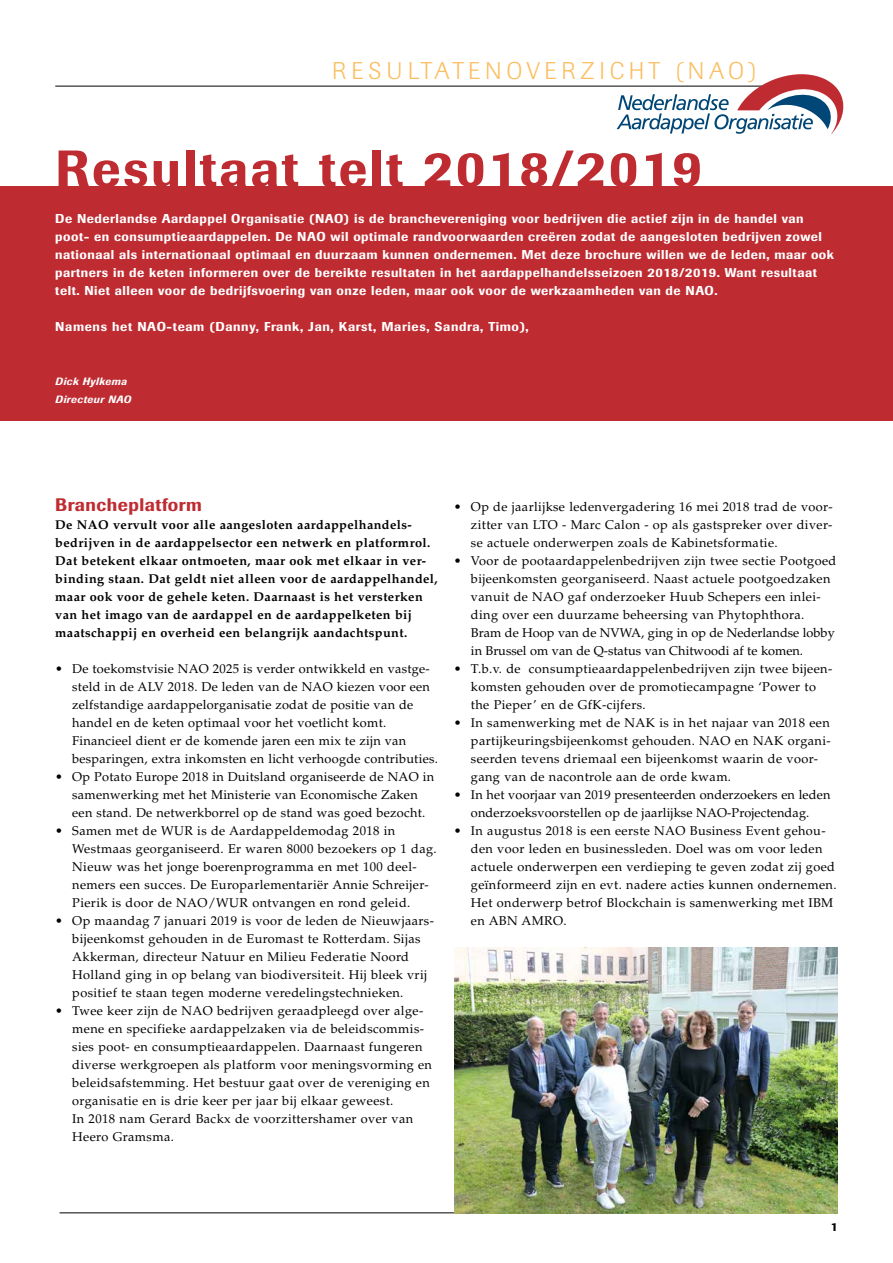
<style>
.page{position:relative;width:893px;height:1263px;background:#fff}
.page>*{position:absolute;margin:0;border:0;box-sizing:border-box;transform-origin:0 0}
.t1{font:500 51px "Imago";letter-spacing:.05em;color:#be2b31}
.t2{font:300 24px "Imago";letter-spacing:.195em;color:#fbbe60}
.t3{font:500 18px "Imago";letter-spacing:.03em;color:#be2b31}
.t4{font:12.75px/18px "Palatino LT Std";letter-spacing:.03em;color:#000}
.t5{font:500 12.75px/18px "Imago";letter-spacing:.04em;color:#fff}
.t6{font:700 12.75px/18px "Palatino LT Std";letter-spacing:.03em;color:#000}
.t7{font:12.75px/18px "Palatino LT Std";letter-spacing:.01em;color:#000;text-align:center}
.t8{font:500 12px "Imago";color:#000}
.t9{font:italic 500 10.5px/18px "Imago";letter-spacing:.04em;color:#fff}
</style>
<div class="page">
<hr style="left:60px;top:1212px;width:778px;height:1px;background:#000">
<hr style="left:55px;top:86px;width:778px;height:1px;background:#000">
<div style="left:0;top:187px;width:893px;height:234px;background:#be2b31"></div>
<img style="left:455px;top:948px;width:383px;height:265px">
<svg style="left:617px;top:74px;width:227px;height:59px"></svg>
<h2 class="t2" style="left:332px;top:57px;width:426px">RESULTATENOVERZICHT (NAO)</h2>
<h1 class="t1" style="left:55px;top:138px;width:648px">Resultaat telt 2018/2019</h1>
<p class="t5" style="left:55px;top:209px;width:780px">De Nederlandse Aardappel Organisatie (NAO) is de branchevereniging voor bedrijven die actief zijn in de handel van poot- en consumptieaardappelen. De NAO wil optimale randvoorwaarden creëren zodat de aangesloten bedrijven zowel nationaal als internationaal optimaal en duurzaam kunnen ondernemen. Met deze brochure willen we de leden, maar ook partners in de keten informeren over de bereikte resultaten in het aardappelhandelsseizoen 2018/2019. Want resultaat telt. Niet alleen voor de bedrijfsvoering van onze leden, maar ook voor de werkzaamheden van de NAO.</p>
<p class="t5" style="left:55px;top:317px;width:475px">Namens het NAO-team (Danny, Frank, Jan, Karst, Maries, Sandra, Timo),</p>
<p class="t9" style="left:55px;top:372px;width:77px">Dick Hylkema<br>Directeur NAO</p>
<h3 class="t3" style="left:55px;top:493px;width:148px">Brancheplatform</h3>
<p class="t6" style="left:55px;top:515px;width:384px">De NAO vervult voor alle aangesloten aardappelhandels&shy;bedrijven in de aardappelsector een netwerk en platformrol.<br>Dat betekent elkaar ontmoeten, maar ook met elkaar in ver&shy;binding staan. Dat geldt niet alleen voor de aardappelhandel, maar ook voor de gehele keten. Daarnaast is het versterken van het imago van de aardappel en de aardappelketen bij maatschappij en overheid een belangrijk aandachtspunt.</p>
<p class="t4" style="left:72px;top:659px;width:367px;text-indent:-17px">• De toekomstvisie NAO 2025 is verder ontwikkeld en vastge&shy;steld in de ALV 2018. De leden van de NAO kiezen voor een zelfstandige aardappelorganisatie zodat de positie van de handel en de keten optimaal voor het voetlicht komt.<br>Financieel dient er de komende jaren een mix te zijn van besparingen, extra inkomsten en licht verhoogde contributies.</p>
<p class="t4" style="left:72px;top:767px;width:363px;text-indent:-17px">• Op Potato Europe 2018 in Duitsland organiseerde de NAO in samenwerking met het Ministerie van Economische Zaken een stand. De netwerkborrel op de stand was goed bezocht.</p>
<p class="t4" style="left:72px;top:821px;width:366px;text-indent:-17px">• Samen met de WUR is de Aardappeldemodag 2018 in Westmaas georganiseerd. Er waren 8000 bezoekers op 1 dag.<br>Nieuw was het jonge boerenprogramma en met 100 deel&shy;nemers een succes. De Europarlementariër Annie Schreijer-Pierik is door de NAO/WUR ontvangen en rond geleid.</p>
<p class="t4" style="left:72px;top:911px;width:363px;text-indent:-17px">• Op maandag 7 januari 2019 is voor de leden de Nieuwjaars&shy;bijeenkomst gehouden in de Euromast te Rotterdam. Sijas Akkerman, directeur Natuur en Milieu Federatie Noord Holland ging in op belang van biodiversiteit. Hij bleek vrij positief te staan tegen moderne veredelingstechnieken.</p>
<p class="t4" style="left:72px;top:1001px;width:361px;text-indent:-17px">• Twee keer zijn de NAO bedrijven geraadpleegd over alge&shy;mene en specifieke aardappelzaken via de beleidscommis&shy;sies poot- en consumptieaardappelen. Daarnaast fungeren diverse werkgroepen als platform voor meningsvorming en beleidsafstemming. Het bestuur gaat over de vereniging en organisatie en is drie keer per jaar bij elkaar geweest.<br>In 2018 nam Gerard Backx de voorzittershamer over van Heero Gramsma.</p>
<p class="t4" style="left:471px;top:498px;width:363px;text-align:justify;text-indent:-17px">• Op de jaarlijkse ledenvergadering 16 mei 2018 trad de voor&shy;zitter van LTO - Marc Calon - op als gastspreker over diver&shy;se actuele onderwerpen zoals de Kabinetsformatie.</p>
<p class="t4" style="left:471px;top:552px;width:367px;text-indent:-17px">• Voor de pootaardappelenbedrijven zijn twee sectie Pootgoed bijeenkomsten georganiseerd. Naast actuele pootgoedzaken vanuit de NAO gaf onderzoeker Huub Schepers een inlei&shy;ding over een duurzame beheersing van Phytophthora.<br>Bram de Hoop van de NVWA, ging in op de Nederlandse lobby in Brussel om van de Q-status van Chitwoodi af te komen.</p>
<p class="t4" style="left:471px;top:660px;width:363px;text-indent:-17px">• T.b.v. de consumptieaardappelenbedrijven zijn twee bijeen&shy;komsten gehouden over de promotiecampagne ‘Power to the Pieper’ en de GfK-cijfers.</p>
<p class="t4" style="left:471px;top:714px;width:361px;text-indent:-17px">• In samenwerking met de NAK is in het najaar van 2018 een partijkeuringsbijeenkomst gehouden. NAO en NAK organi&shy;seerden tevens driemaal een bijeenkomst waarin de voor&shy;gang van de nacontrole aan de orde kwam.</p>
<p class="t7" style="left:454px;top:786px;width:378px">• In het voorjaar van 2019 presenteerden onderzoekers en leden onderzoeksvoorstellen op de jaarlijkse NAO-Projectendag.</p>
<p class="t4" style="left:471px;top:822px;width:367px;text-indent:-17px">• In augustus 2018 is een eerste NAO Business Event gehou&shy;den voor leden en businessleden. Doel was om voor leden actuele onderwerpen een verdieping te geven zodat zij goed geïnformeerd zijn en evt. nadere acties kunnen ondernemen.<br>Het onderwerp betrof Blockchain is samenwerking met IBM en ABN AMRO.</p>
<p class="t8" style="left:831px;top:1219px;width:8px">1</p>
</div>
